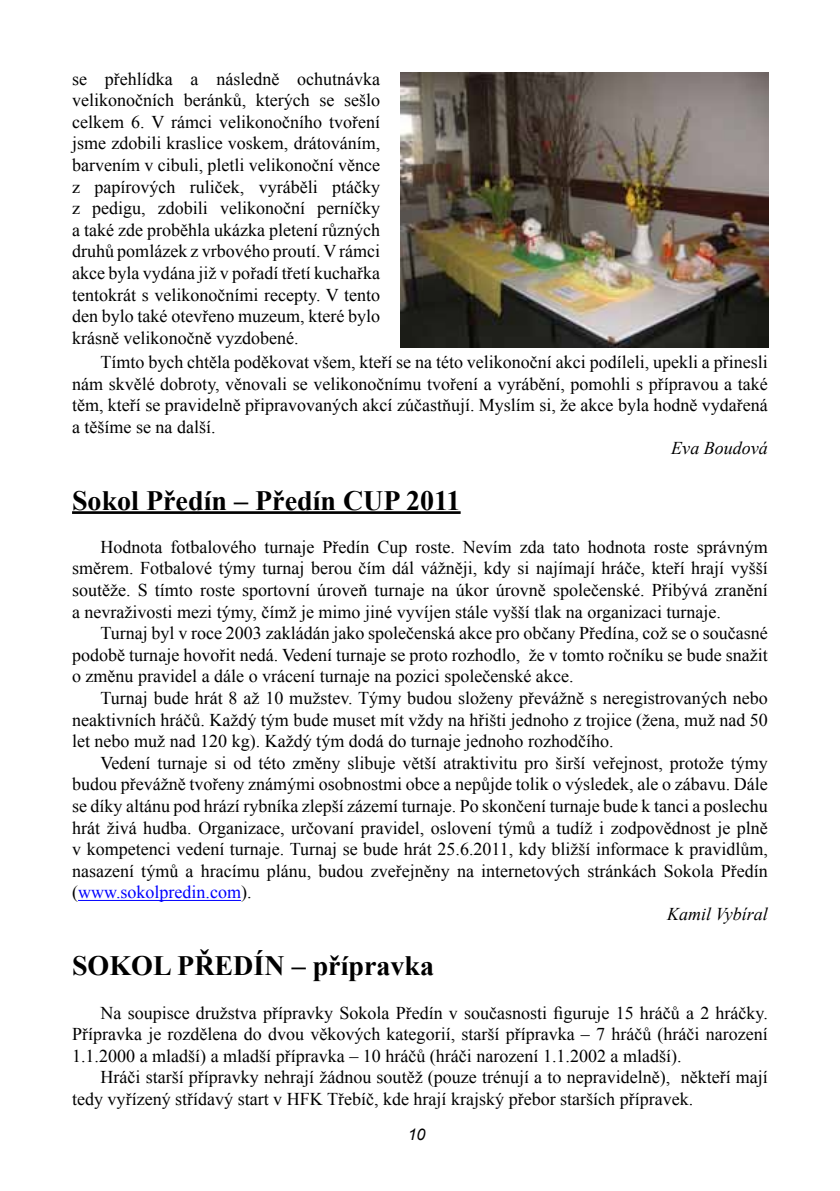
<style>
.page{position:relative;width:840px;height:1191px;background:#fff}
.page>*{position:absolute;margin:0;border:0;box-sizing:border-box;transform-origin:0 0}
.t1{font:700 28px "Times New Roman";color:#000}
.t2{font:18px/21.6px "Times New Roman";color:#000;text-align:justify}
.t3{font:italic 18px "Times New Roman";color:#000}
.t4{font:18px "Times New Roman";color:#00f}
.t5{font:italic 16px "Arial";color:#000}
.s1{color:#000}
</style>
<div class="page">
<hr style="left:72px;top:511px;width:388px;height:3px;background:#000">
<hr style="left:78px;top:900px;width:163px;height:1px;background:#00f">
<img style="left:400px;top:72px;width:367px;height:276px">
<p class="t2" style="left:72px;top:67px;width:309px">se přehlídka a následně ochutnávka velikonočních beránků, kterých se sešlo celkem 6. V rámci velikonočního tvoření jsme zdobili kraslice voskem, drátováním, barvením v cibuli, pletli velikonoční věnce z papírových ruliček, vyráběli ptáčky z pedigu, zdobili velikonoční perníčky a také zde proběhla ukázka pletení různých druhů pomlázek z vrbového proutí. V rámci akce byla vydána již v pořadí třetí kuchařka tentokrát s velikonočními recepty. V tento den bylo také otevřeno muzeum, které bylo krásně velikonočně vyzdobené.</p>
<p class="t2" style="left:72px;top:351px;width:697px;text-indent:28px">Tímto bych chtěla poděkovat všem, kteří se na této velikonoční akci podíleli, upekli a přinesli nám skvělé dobroty, věnovali se velikonočnímu tvoření a vyrábění, pomohli s přípravou a také těm, kteří se pravidelně připravovaných akcí zúčastňují. Myslím si, že akce byla hodně vydařená a těšíme se na další.</p>
<p class="t3" style="left:671px;top:436px;width:98px">Eva Boudová</p>
<h1 class="t1" style="left:72px;top:481px;width:390px">Sokol Předín – Předín CUP 2011</h1>
<p class="t2" style="left:72px;top:535px;width:697px;text-indent:28px">Hodnota fotbalového turnaje Předín Cup roste. Nevím zda tato hodnota roste správným směrem. Fotbalové týmy turnaj berou čím dál vážněji, kdy si najímají hráče, kteří hrají vyšší soutěže. S tímto roste sportovní úroveň turnaje na úkor úrovně společenské. Přibývá zranění a nevraživosti mezi týmy, čímž je mimo jiné vyvíjen stále vyšší tlak na organizaci turnaje.</p>
<p class="t2" style="left:72px;top:622px;width:697px;text-indent:28px">Turnaj byl v roce 2003 zakládán jako společenská akce pro občany Předína, což se o současné podobě turnaje hovořit nedá. Vedení turnaje se proto rozhodlo, že v tomto ročníku se bude snažit o změnu pravidel a dále o vrácení turnaje na pozici společenské akce.</p>
<p class="t2" style="left:72px;top:687px;width:697px;text-indent:28px">Turnaj bude hrát 8 až 10 mužstev. Týmy budou složeny převážně s neregistrovaných nebo neaktivních hráčů. Každý tým bude muset mít vždy na hřišti jednoho z trojice (žena, muž nad 50 let nebo muž nad 120 kg). Každý tým dodá do turnaje jednoho rozhodčího.</p>
<p class="t2" style="left:100px;top:751px;width:668px">Vedení turnaje si od této změny slibuje větší atraktivitu pro širší veřejnost, protože týmy</p>
<p class="t2" style="left:72px;top:773px;width:697px">budou převážně tvořeny známými osobnostmi obce a nepůjde tolik o výsledek, ale o zábavu. Dále</p>
<p class="t2" style="left:72px;top:795px;width:697px">se díky altánu pod hrází rybníka zlepší zázemí turnaje. Po skončení turnaje bude k tanci a poslechu</p>
<p class="t2" style="left:72px;top:816px;width:697px">hrát živá hudba. Organizace, určovaní pravidel, oslovení týmů a tudíž i zodpovědnost je plně</p>
<p class="t2" style="left:72px;top:838px;width:697px">v kompetenci vedení turnaje. Turnaj se bude hrát 25.6.2011, kdy bližší informace k pravidlům,</p>
<p class="t2" style="left:72px;top:859px;width:697px">nasazení týmů a hracímu plánu, budou zveřejněny na internetových stránkách Sokola Předín</p>
<p class="t4" style="left:72px;top:880px;width:181px"><span class="s1">(</span>www.sokolpredin.com<span class="s1">).</span></p>
<p class="t3" style="left:666px;top:901px;width:102px">Kamil Vybíral</p>
<h1 class="t1" style="left:72px;top:946px;width:363px">SOKOL PŘEDÍN – přípravka</h1>
<p class="t2" style="left:72px;top:1001px;width:697px;text-indent:28px">Na soupisce družstva přípravky Sokola Předín v současnosti figuruje 15 hráčů a 2 hráčky.<br>Přípravka je rozdělena do dvou věkových kategorií, starší přípravka – 7 hráčů (hráči narození 1.1.2000 a mladší) a mladší přípravka – 10 hráčů (hráči narození 1.1.2002 a mladší).</p>
<p class="t2" style="left:72px;top:1066px;width:697px;text-indent:28px">Hráči starší přípravky nehrají žádnou soutěž (pouze trénují a to nepravidelně), někteří mají tedy vyřízený střídavý start v HFK Třebíč, kde hrají krajský přebor starších přípravek.</p>
<p class="t5" style="left:407px;top:1124px;width:19px">10</p>
</div>
